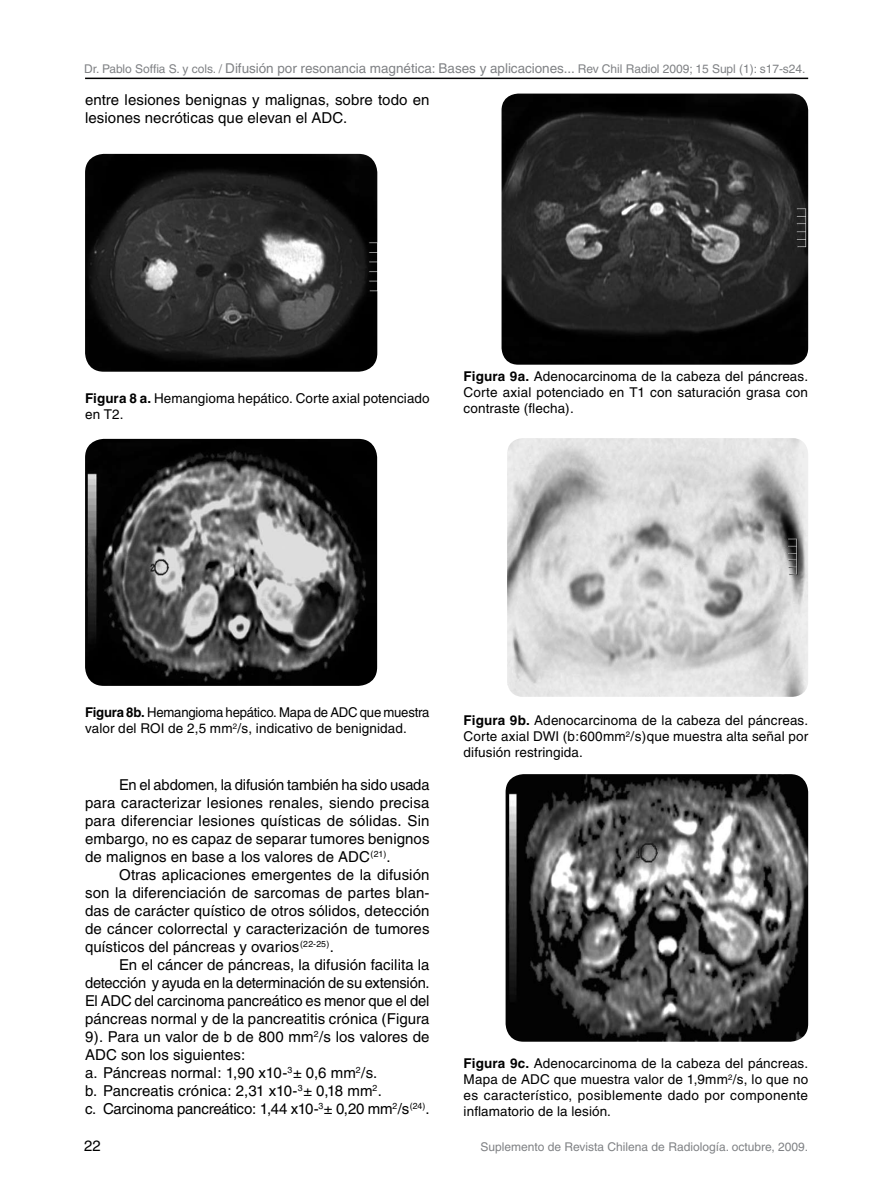
<style>
.page{position:relative;width:872px;height:1191px;background:#fff}
.page>*{position:absolute;margin:0;border:0;box-sizing:border-box;transform-origin:0 0}
.t1{font:15px/18px "Helvetica";letter-spacing:.005em;color:#000}
.t2{font:13.5px/16.2px "Helvetica";letter-spacing:.01em;color:#000;text-align:justify}
.t3{font:13.5px/16.2px "Helvetica";letter-spacing:-.01em;color:#000}
.t4{font:12px "Helvetica";color:#808285}
.s1{font-size:13.5px}
.s2{font-weight:700}
</style>
<div class="page">
<hr style="left:85px;top:78px;width:723px;height:1px;background:#000">
<img style="left:501px;top:94px;width:307px;height:271px">
<img style="left:507px;top:438px;width:301px;height:259px">
<img style="left:505px;top:774px;width:303px;height:267px">
<img style="left:85px;top:154px;width:292px;height:218px">
<img style="left:85px;top:439px;width:292px;height:247px">
<p class="t4" style="left:84px;top:61px;width:723px">Dr. Pablo Soffia S. y cols. / <span class="s1">Difusión por resonancia magnética: Bases y aplicaciones...</span> Rev Chil Radiol 2009; 15 Supl (1): s17-s24.</p>
<p class="t1" style="left:85px;top:91px;width:346px">entre lesiones benignas y malignas, sobre todo en lesiones necróticas que elevan el ADC.</p>
<p class="t2" style="left:85px;top:390px;width:346px"><span class="s2">Figura 8 a.</span> Hemangioma hepático. Corte axial potenciado en T2.</p>
<p class="t2" style="left:463px;top:368px;width:346px"><span class="s2">Figura 9a.</span> Adenocarcinoma de la cabeza del páncreas.<br>Corte axial potenciado en T1 con saturación grasa con contraste (flecha).</p>
<p class="t3" style="left:85px;top:704px;width:346px"><span class="s2">Figura 8b.</span> Hemangioma hepático. Mapa de ADC que muestra valor del ROI de 2,5 mm<sup>2</sup>/s, indicativo de benignidad.</p>
<p class="t1" style="left:85px;top:775px;width:346px;text-align:justify;text-indent:34px">En el abdomen, la difusión también ha sido usada para caracterizar lesiones renales, siendo precisa para diferenciar lesiones quísticas de sólidas. Sin embargo, no es capaz de separar tumores benignos de malignos en base a los valores de ADC<sup>(21)</sup>.</p>
<p class="t1" style="left:85px;top:865px;width:346px;text-align:justify;text-indent:34px">Otras aplicaciones emergentes de la difusión son la diferenciación de sarcomas de partes blan&shy;das de carácter quístico de otros sólidos, detección de cáncer colorrectal y caracterización de tumores quísticos del páncreas y ovarios<sup>(22-25)</sup>.</p>
<p class="t1" style="left:85px;top:955px;width:346px;text-indent:34px">En el cáncer de páncreas, la difusión facilita la detección y ayuda en la determinación de su extensión.<br>El ADC del carcinoma pancreático es menor que el del páncreas normal y de la pancreatitis crónica (Figura 9). Para un valor de b de 800 mm<sup>2</sup>/s los valores de ADC son los siguientes:<br>a. Páncreas normal: 1,90 x10-<sup>3</sup>± 0,6 mm<sup>2</sup>/s.<br>b. Pancreatis crónica: 2,31 x10-<sup>3</sup>± 0,18 mm<sup>2</sup>.<br>c. Carcinoma pancreático: 1,44 x10-<sup>3</sup>± 0,20 mm<sup>2</sup>/s<sup>(24)</sup>.</p>
<p class="t1" style="left:84px;top:1136px;width:18px">22</p>
<p class="t2" style="left:463px;top:712px;width:346px"><span class="s2">Figura 9b.</span> Adenocarcinoma de la cabeza del páncreas.<br>Corte axial DWI (b:600mm<sup>2</sup>/s)que muestra alta señal por difusión restringida.</p>
<p class="t2" style="left:463px;top:1055px;width:346px"><span class="s2">Figura 9c.</span> Adenocarcinoma de la cabeza del páncreas.<br>Mapa de ADC que muestra valor de 1,9mm<sup>2</sup>/s, lo que no es característico, posiblemente dado por componente inflamatorio de la lesión.</p>
<p class="t4" style="left:480px;top:1139px;width:329px">Suplemento de Revista Chilena de Radiología. octubre, 2009.</p>
</div>
